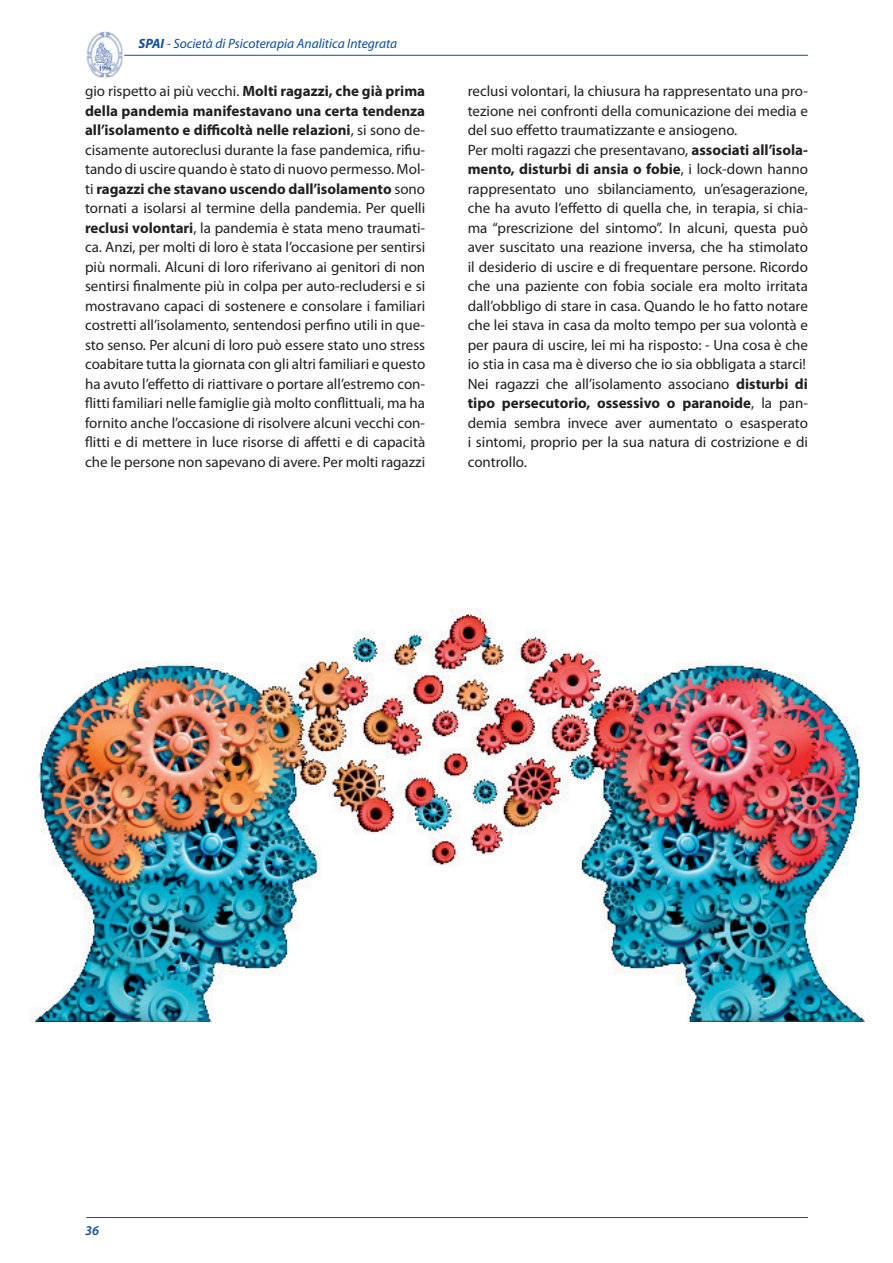
<style>
.page{position:relative;width:893px;height:1263px;background:#fff}
.page>*{position:absolute;margin:0;border:0;box-sizing:border-box;transform-origin:0 0}
.t1{font:15px/19.5px "Myriad Pro";color:#231f20;text-align:justify}
.t2{font:italic 13.5px "Myriad Pro";color:#0d4da1}
.t3{font:italic 600 13.5px "Myriad Pro";color:#0d4da1}
.s1{font-weight:700}
</style>
<div class="page">
<hr style="left:86px;top:1217px;width:722px;height:1px;background:#0d4da1">
<hr style="left:85px;top:55px;width:723px;height:1px;background:#0d4da1">
<svg style="left:85px;top:30px;width:39px;height:50px"></svg>
<img style="left:86px;top:31px;width:37px;height:46px">
<img style="left:31px;top:608px;width:838px;height:414px">
<p class="t2" style="left:139px;top:36px;width:260px"><span class="s1">SPAI</span> - Società di Psicoterapia Analitica Integrata</p>
<p class="t1" style="left:85px;top:82px;width:342px">gio rispetto ai più vecchi. <span class="s1">Molti ragazzi, che già prima della pandemia manifestavano una certa tendenza all’isolamento e difficoltà nelle relazioni</span>, si sono de&shy;cisamente autoreclusi durante la fase pandemica, rifiu&shy;tando di uscire quando è stato di nuovo permesso. Mol&shy;ti <span class="s1">ragazzi che stavano uscendo dall’isolamento</span> sono tornati a isolarsi al termine della pandemia. Per quelli <span class="s1">reclusi volontari</span>, la pandemia è stata meno traumati&shy;ca. Anzi, per molti di loro è stata l’occasione per sentirsi più normali. Alcuni di loro riferivano ai genitori di non sentirsi finalmente più in colpa per auto-recludersi e si mostravano capaci di sostenere e consolare i familiari costretti all’isolamento, sentendosi perfino utili in que&shy;sto senso. Per alcuni di loro può essere stato uno stress coabitare tutta la giornata con gli altri familiari e questo ha avuto l’effetto di riattivare o portare all’estremo con&shy;flitti familiari nelle famiglie già molto conflittuali, ma ha fornito anche l’occasione di risolvere alcuni vecchi con&shy;flitti e di mettere in luce risorse di affetti e di capacità che le persone non sapevano di avere. Per molti ragazzi</p>
<p class="t1" style="left:468px;top:82px;width:342px;text-align:left">reclusi volontari, la chiusura ha rappresentato una pro&shy;tezione nei confronti della comunicazione dei media e del suo effetto traumatizzante e ansiogeno.<br>Per molti ragazzi che presentavano, <span class="s1">associati all’isola&shy;mento, disturbi di ansia o fobie</span>, i lock-down hanno rappresentato uno sbilanciamento, un’esagerazione, che ha avuto l’effetto di quella che, in terapia, si chia&shy;ma “prescrizione del sintomo”. In alcuni, questa può aver suscitato una reazione inversa, che ha stimolato il desiderio di uscire e di frequentare persone. Ricordo che una paziente con fobia sociale era molto irritata dall’obbligo di stare in casa. Quando le ho fatto notare che lei stava in casa da molto tempo per sua volontà e per paura di uscire, lei mi ha risposto: - Una cosa è che io stia in casa ma è diverso che io sia obbligata a starci!<br>Nei ragazzi che all’isolamento associano <span class="s1">disturbi di tipo persecutorio, ossessivo o paranoide</span>, la pan&shy;demia sembra invece aver aumentato o esasperato i sintomi, proprio per la sua natura di costrizione e di controllo.</p>
<p class="t3" style="left:85px;top:1223px;width:16px">36</p>
</div>
